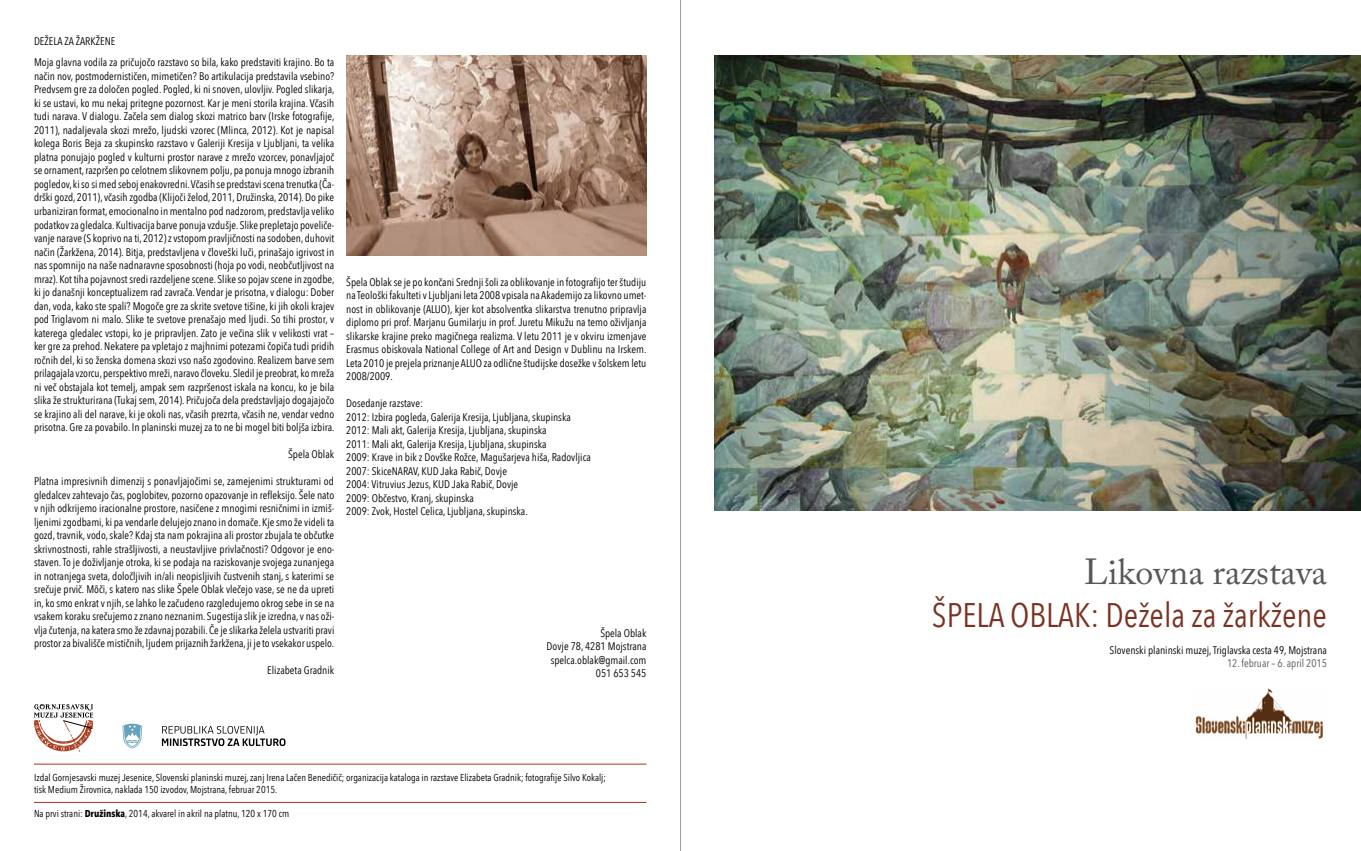
<style>
.page{position:relative;width:1361px;height:851px;background:#fff}
.page>*{position:absolute;margin:0;border:0;box-sizing:border-box;transform-origin:0 0}
.t1{font:36px "Adobe Caslon Pro";color:#58585a}
.t2{font:34px "Avenir Next Condensed";color:#7a3322}
.t3{font:11px/13.5px "Avenir Next Condensed";color:#000;text-align:justify}
.t4{font:11px "Avenir Next Condensed";color:#58585a}
.t5{font:10px/12px "Avenir Next Condensed";color:#000}
.s1{font-weight:700}
</style>
<div class="page">
<hr style="left:34px;top:763px;width:612px;height:1px;background:#b1311c">
<hr style="left:34px;top:802px;width:612px;height:1px;background:#b1311c">
<svg style="left:34px;top:704px;width:60px;height:48px"></svg>
<img style="left:1195px;top:688px;width:128px;height:51px">
<svg style="left:162px;top:726px;width:123px;height:20px"></svg>
<svg style="left:122px;top:723px;width:20px;height:25px"></svg>
<hr style="left:680px;top:0;width:1px;height:850px;background:#9c9e9f">
<img style="left:714px;top:55px;width:647px;height:455px">
<img style="left:346px;top:55px;width:300px;height:200px">
<p class="t3" style="left:34px;top:34px;width:83px">DEŽELA ZA ŽARKŽENE</p>
<p class="t3" style="left:34px;top:55px;width:302px">Moja glavna vodila za pričujočo razstavo so bila, kako predstaviti krajino. Bo ta način nov, postmodernističen, mimetičen? Bo artikulacija predstavila vsebino?<br>Predvsem gre za določen pogled. Pogled, ki ni snoven, ulovljiv. Pogled slikarja, ki se ustavi, ko mu nekaj pritegne pozornost. Kar je meni storila krajina. Včasih tudi narava. V dialogu. Začela sem dialog skozi matrico barv (Irske fotografije, 2011), nadaljevala skozi mrežo, ljudski vzorec (Mlinca, 2012). Kot je napisal kolega Boris Beja za skupinsko razstavo v Galeriji Kresija v Ljubljani, ta velika platna ponujajo pogled v kulturni prostor narave z mrežo vzorcev, ponavljajoč se ornament, razpršen po celotnem slikovnem polju, pa ponuja mnogo izbranih pogledov, ki so si med seboj enakovredni. Včasih se predstavi scena trenutka (Ča&shy;drški gozd, 2011), včasih zgodba (Klijoči želod, 2011, Družinska, 2014). Do pike urbaniziran format, emocionalno in mentalno pod nadzorom, predstavlja veliko podatkov za gledalca. Kultivacija barve ponuja vzdušje. Slike prepletajo poveliče&shy;vanje narave (S koprivo na ti, 2012) z vstopom pravljičnosti na sodoben, duhovit način (Žarkžena, 2014). Bitja, predstavljena v človeški luči, prinašajo igrivost in nas spomnijo na naše nadnaravne sposobnosti (hoja po vodi, neobčutljivost na mraz). Kot tiha pojavnost sredi razdeljene scene. Slike so pojav scene in zgodbe, ki jo današnji konceptualizem rad zavrača. Vendar je prisotna, v dialogu: Dober dan, voda, kako ste spali? Mogoče gre za skrite svetove tišine, ki jih okoli krajev pod Triglavom ni malo. Slike te svetove prenašajo med ljudi. So tihi prostor, v katerega gledalec vstopi, ko je pripravljen. Zato je večina slik v velikosti vrat – ker gre za prehod. Nekatere pa vpletajo z majhnimi potezami čopiča tudi pridih ročnih del, ki so ženska domena skozi vso našo zgodovino. Realizem barve sem prilagajala vzorcu, perspektivo mreži, naravo človeku. Sledil je preobrat, ko mreža ni več obstajala kot temelj, ampak sem razpršenost iskala na koncu, ko je bila slika že strukturirana (Tukaj sem, 2014). Pričujoča dela predstavljajo dogajajočo se krajino ali del narave, ki je okoli nas, včasih prezrta, včasih ne, vendar vedno prisotna. Gre za povabilo. In planinski muzej za to ne bi mogel biti boljša izbira.</p>
<p class="t3" style="left:288px;top:447px;width:48px">Špela Oblak</p>
<p class="t3" style="left:34px;top:474px;width:302px">Platna impresivnih dimenzij s ponavljajočimi se, zamejenimi strukturami od gledalcev zahtevajo čas, poglobitev, pozorno opazovanje in refleksijo. Šele nato v njih odkrijemo iracionalne prostore, nasičene z mnogimi resničnimi in izmiš&shy;ljenimi zgodbami, ki pa vendarle delujejo znano in domače. Kje smo že videli ta gozd, travnik, vodo, skale? Kdaj sta nam pokrajina ali prostor zbujala te občutke skrivnostnosti, rahle strašljivosti, a neustavljive privlačnosti? Odgovor je eno&shy;staven. To je doživljanje otroka, ki se podaja na raziskovanje svojega zunanjega in notranjega sveta, določljivih in/ali neopisljivih čustvenih stanj, s katerimi se srečuje prvič. Môči, s katero nas slike Špele Oblak vlečejo vase, se ne da upreti in, ko smo enkrat v njih, se lahko le začudeno razgledujemo okrog sebe in se na vsakem koraku srečujemo z znano neznanim. Sugestija slik je izredna, v nas oži&shy;vlja čutenja, na katera smo že zdavnaj pozabili. Če je slikarka želela ustvariti pravi prostor za bivališče mističnih, ljudem prijaznih žarkžena, ji je to vsekakor uspelo.</p>
<p class="t3" style="left:267px;top:663px;width:68px">Elizabeta Gradnik</p>
<p class="t3" style="left:346px;top:274px;width:302px">Špela Oblak se je po končani Srednji šoli za oblikovanje in fotografijo ter študiju na Teološki fakulteti v Ljubljani leta 2008 vpisala na Akademijo za likovno umet&shy;nost in oblikovanje (ALUO), kjer kot absolventka slikarstva trenutno pripravlja diplomo pri prof. Marjanu Gumilarju in prof. Juretu Mikužu na temo oživljanja slikarske krajine preko magičnega realizma. V letu 2011 je v okviru izmenjave Erasmus obiskovala National College of Art and Design v Dublinu na Irskem.<br>Leta 2010 je prejela priznanje ALUO za odlične študijske dosežke v šolskem letu 2008/2009.</p>
<p class="t3" style="left:346px;top:396px;width:246px;text-align:left">Dosedanje razstave:<br>2012: Izbira pogleda, Galerija Kresija, Ljubljana, skupinska 2012: Mali akt, Galerija Kresija, Ljubljana, skupinska<br>2011: Mali akt, Galerija Kresija, Ljubljana, skupinska<br>2009: Krave in bik z Dovške Rožce, Magušarjeva hiša, Radovljica 2007: SkiceNARAV, KUD Jaka Rabič, Dovje<br>2004: Vitruvius Jezus, KUD Jaka Rabič, Dovje<br>2009: Občestvo, Kranj, skupinska<br>2009: Zvok, Hostel Celica, Ljubljana, skupinska.</p>
<p class="t3" style="left:547px;top:625px;width:101px;text-align:right">Špela Oblak<br>Dovje 78, 4281 Mojstrana spelca.oblak@gmail.com<br>051 653 545</p>
<p class="t5" style="left:34px;top:770px;width:573px">Izdal Gornjesavski muzej Jesenice, Slovenski planinski muzej, zanj Irena Lačen Benedičič; organizacija kataloga in razstave Elizabeta Gradnik; fotografije Silvo Kokalj; tisk Medium Žirovnica, naklada 150 izvodov, Mojstrana, februar 2015.</p>
<p class="t5" style="left:34px;top:806px;width:257px">Na prvi strani: <span class="s1">Družinska</span>, 2014, akvarel in akril na platnu, 120 x 170 cm</p>
<h1 class="t1" style="left:1084px;top:550px;width:244px">Likovna razstava</h1>
<h2 class="t2" style="left:932px;top:586px;width:396px">ŠPELA OBLAK: Dežela za žarkžene</h2>
<p class="t3" style="left:1109px;top:642px;width:219px">Slovenski planinski muzej, Triglavska cesta 49, Mojstrana</p>
<p class="t4" style="left:1227px;top:653px;width:101px">12. februar – 6. april 2015</p>
</div>
